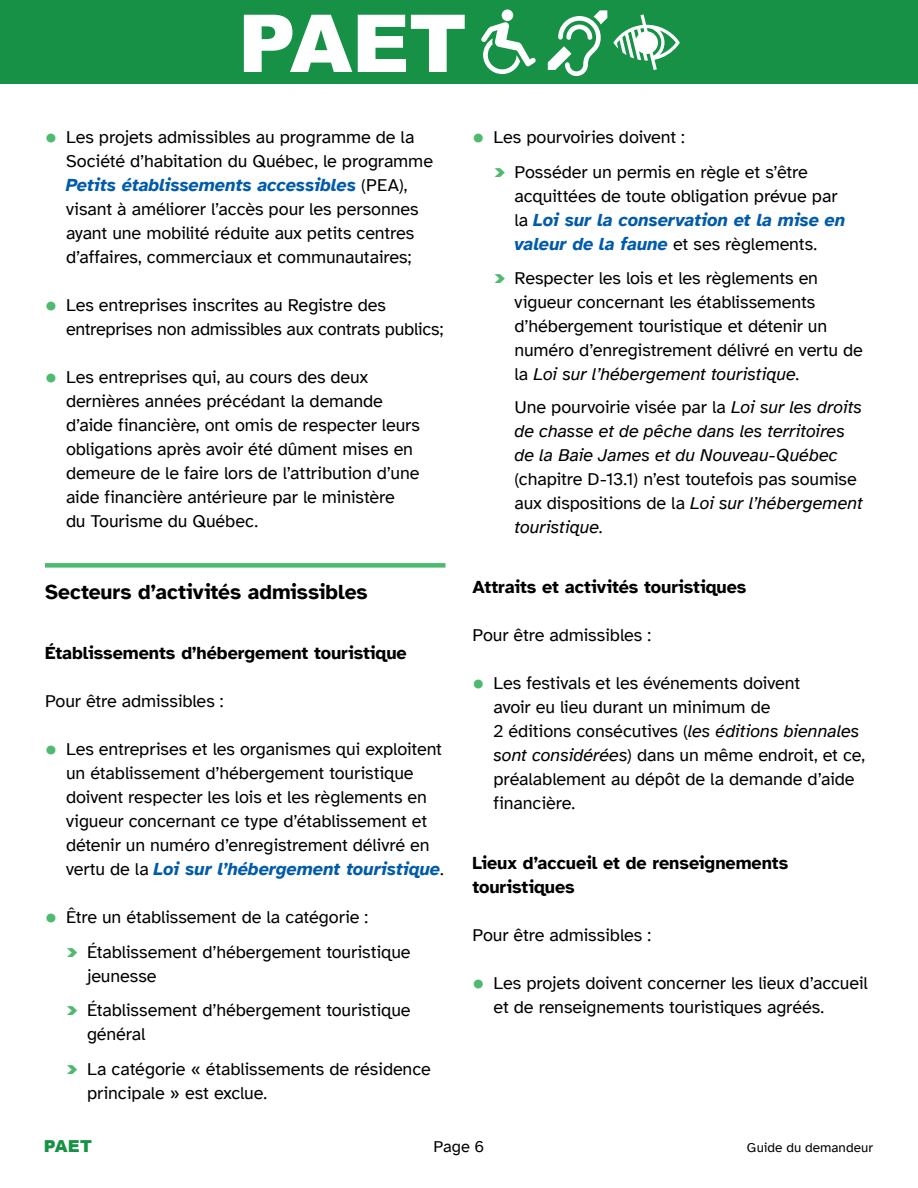
<style>
.page{position:relative;width:918px;height:1188px;background:#fff}
.page>*{position:absolute;margin:0;border:0;box-sizing:border-box;transform-origin:0 0}
.t1{font:900 79.95px "Arial";color:#fff}
.t2{font:700 21px "Atkinson Hyperlegible";color:#000}
.t3{font:18px/24px "Atkinson Hyperlegible";letter-spacing:-.005em;color:#000}
.t4{font:700 18px/24px "Atkinson Hyperlegible";letter-spacing:-.005em;color:#000}
.t5{font:italic 18px/24px "Atkinson Hyperlegible";letter-spacing:-.005em;color:#000}
.t6{font:16.5px "Atkinson Hyperlegible";color:#000}
.t7{font:900 16.5px "Arial";color:#169146}
.t8{font:13.5px "Atkinson Hyperlegible";letter-spacing:.005em;color:#000}
.s1{font-size:27px;color:#4dba6d}
.s2{font-weight:700;font-style:italic;color:#005baa}
.s3{font-weight:700;font-size:21px;color:#4dba6d}
.s4{font-style:italic}
.s5{font-style:normal}
</style>
<div class="page">
<div style="left:0;top:0;width:918px;height:84px;background:#169146"></div>
<div style="left:502px;top:9px;width:11px;height:12px;background:#fff;border-radius:50%"></div>
<svg style="left:481px;top:22px;width:55px;height:52px"></svg>
<svg style="left:548px;top:10px;width:59px;height:66px"></svg>
<svg style="left:613px;top:14px;width:67px;height:56px"></svg>
<div style="left:45px;top:563px;width:401px;height:5px;background:#4dba6d"></div>
<h1 class="t1" style="left:238px;top:-15px;width:230px">PAET</h1>
<p class="t3" style="left:66px;top:125px;width:369px;text-indent:-21px"><span class="s1">•</span> Les projets admissibles au programme de la Société d’habitation du Québec, le programme <span class="s2">Petits établissements accessibles</span> (PEA), visant à améliorer l’accès pour les personnes ayant une mobilité réduite aux petits centres d’affaires, commerciaux et communautaires;</p>
<p class="t3" style="left:66px;top:293px;width:379px;text-indent:-21px"><span class="s1">•</span> Les entreprises inscrites au Registre des entreprises non admissibles aux contrats publics;</p>
<p class="t3" style="left:66px;top:365px;width:356px;text-indent:-21px"><span class="s1">•</span> Les entreprises qui, au cours des deux dernières années précédant la demande d’aide financière, ont omis de respecter leurs obligations après avoir été dûment mises en demeure de le faire lors de l’attribution d’une aide financière antérieure par le ministère<br>du Tourisme du Québec.</p>
<p class="t3" style="left:493px;top:120px;width:316px;line-height:34.5px;text-indent:-21px"><span class="s1">•</span> Les pourvoiries doivent :<br><span class="s3">›</span> Posséder un permis en règle et s’être</p>
<p class="t3" style="left:514px;top:184px;width:333px">acquittées de toute obligation prévue par la <span class="s2">Loi sur la conservation et la mise en valeur de la faune</span> et ses règlements.</p>
<p class="t3" style="left:514px;top:266px;width:350px;text-indent:-21px"><span class="s3">›</span> Respecter les lois et les règlements en vigueur concernant les établissements d’hébergement touristique et détenir un numéro d’enregistrement délivré en vertu de la <span class="s4">Loi sur l’hébergement touristique</span>.</p>
<p class="t5" style="left:514px;top:395px;width:349px"><span class="s5">Une pourvoirie visée par la</span> Loi sur les droits de chasse et de pêche dans les territoires de la Baie James et du Nouveau-Québec</p>
<p class="t3" style="left:514px;top:467px;width:350px">(chapitre D-13.1) n’est toutefois pas soumise aux dispositions de la <span class="s4">Loi sur l’hébergement touristique</span>.</p>
<p class="t2" style="left:45px;top:580px;width:324px">Secteurs d’activités admissibles</p>
<p class="t4" style="left:45px;top:641px;width:363px">Établissements d’hébergement touristique</p>
<p class="t3" style="left:45px;top:689px;width:180px">Pour être admissibles :</p>
<p class="t3" style="left:66px;top:737px;width:378px;text-indent:-21px"><span class="s1">•</span> Les entreprises et les organismes qui exploitent un établissement d’hébergement touristique doivent respecter les lois et les règlements en vigueur concernant ce type d’établissement et détenir un numéro d’enregistrement délivré en vertu de la <span class="s2">Loi sur l’hébergement touristique</span>.</p>
<p class="t3" style="left:66px;top:900px;width:346px;line-height:34.5px;text-indent:-21px"><span class="s1">•</span> Être un établissement de la catégorie :<br><span class="s3">›</span> Établissement d’hébergement touristique</p>
<p class="t3" style="left:66px;top:959px;width:346px;line-height:34.5px;text-indent:21px">jeunesse<br><span class="s3">›</span> Établissement d’hébergement touristique</p>
<p class="t3" style="left:66px;top:1017px;width:366px;line-height:34.5px;text-indent:21px">général<br><span class="s3">›</span> La catégorie « établissements de résidence</p>
<p class="t3" style="left:87px;top:1081px;width:180px">principale » est exclue.</p>
<p class="t4" style="left:472px;top:575px;width:275px">Attraits et activités touristiques</p>
<p class="t3" style="left:472px;top:623px;width:180px">Pour être admissibles :</p>
<p class="t3" style="left:494px;top:671px;width:373px;text-indent:-21px"><span class="s1">•</span> Les festivals et les événements doivent<br>avoir eu lieu durant un minimum de<br>2 éditions consécutives (<span class="s4">les éditions biennales sont considérées</span>) dans un même endroit, et ce, préalablement au dépôt de la demande d’aide financière.</p>
<p class="t4" style="left:472px;top:851px;width:317px">Lieux d’accueil et de renseignements touristiques</p>
<p class="t3" style="left:472px;top:923px;width:180px">Pour être admissibles :</p>
<p class="t3" style="left:494px;top:971px;width:376px;text-indent:-21px"><span class="s1">•</span> Les projets doivent concerner les lieux d’accueil et de renseignements touristiques agréés.</p>
<p class="t7" style="left:44px;top:1134px;width:50px">PAET</p>
<p class="t6" style="left:434px;top:1137px;width:52px">Page 6</p>
<p class="t8" style="left:747px;top:1140px;width:128px">Guide du demandeur</p>
</div>
